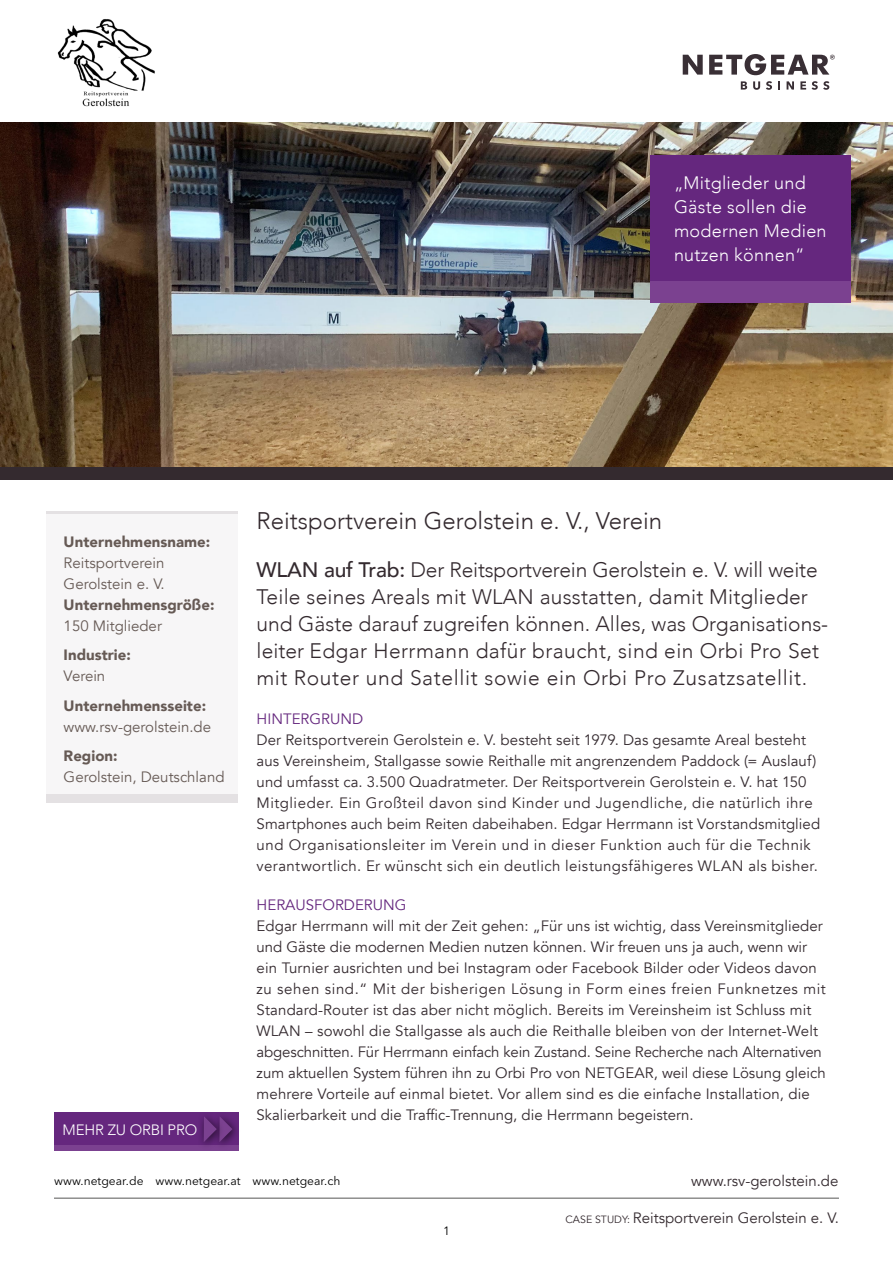
<style>
.page{position:relative;width:893px;height:1263px;background:#fff}
.page>*{position:absolute;margin:0;border:0;box-sizing:border-box;transform-origin:0 0}
.t1{font:300 24px "Avenir";color:#342a2f}
.t2{font:300 21px/27px "Avenir";letter-spacing:.01em;color:#342a2f}
.t3{font:300 18px/24px "Avenir";letter-spacing:.015em;color:#fff}
.t4{font:15px/21px "Avenir";letter-spacing:.01em;color:#342a2f}
.t5{font:15px/21px "Avenir";color:#665a55}
.t6{font:900 15px "Avenir";color:#665a55}
.t7{font:15px "Avenir";color:#65277e}
.t8{font:300 15px "Avenir";letter-spacing:-.01em;color:#fff}
.t9{font:12px "Avenir Next LT Pro";color:#000}
.s1{font-weight:500}
.s2{font-size:10.5px}
</style>
<div class="page">
<hr style="left:54px;top:1198px;width:785px;height:1px;background:#575756">
<div style="left:47px;top:513px;width:191px;height:290px;background:#f7f6f7"></div>
<img style="left:0;top:123px;width:893px;height:344px">
<div style="left:651px;top:156px;width:200px;height:138px;background:#65277e"></div>
<div style="left:651px;top:282px;width:200px;height:21px;background:#7b4190"></div>
<div style="left:0;top:467px;width:893px;height:12px;background:#342a2f"></div>
<hr style="left:47px;top:511px;width:191px;height:3px;background:#e4e1e3">
<div style="left:47px;top:794px;width:191px;height:9px;background:#e4e1e3"></div>
<svg style="left:741px;top:81px;width:6px;height:9px"></svg>
<svg style="left:753px;top:81px;width:7px;height:9px"></svg>
<svg style="left:766px;top:81px;width:6px;height:9px"></svg>
<svg style="left:778px;top:81px;width:2px;height:9px"></svg>
<svg style="left:787px;top:81px;width:7px;height:9px"></svg>
<svg style="left:800px;top:81px;width:6px;height:9px"></svg>
<svg style="left:812px;top:81px;width:17px;height:9px"></svg>
<svg style="left:709px;top:54px;width:126px;height:21px"></svg>
<svg style="left:683px;top:55px;width:20px;height:20px"></svg>
<img style="left:57px;top:19px;width:98px;height:88px">
<div style="left:54px;top:1112px;width:184px;height:38px;background:#65277e"></div>
<div style="left:54px;top:1145px;width:184px;height:5px;background:#7b4190"></div>
<div style="left:213px;top:1111px;width:28px;height:39px;background:#000;opacity:.65"></div>
<div style="left:197px;top:1111px;width:29px;height:39px;background:#000;opacity:.65"></div>
<svg style="left:204px;top:1116px;width:28px;height:26px"></svg>
<p class="t3" style="left:674px;top:170px;width:154px">„Mitglieder und<br>Gäste sollen die modernen Medien nutzen können“</p>
<p class="t6" style="left:64px;top:528px;width:148px">Unternehmensname:</p>
<p class="t5" style="left:64px;top:552px;width:103px">Reitsportverein<br>Gerolstein e. V.</p>
<p class="t6" style="left:64px;top:591px;width:152px">Unternehmensgröße:</p>
<p class="t5" style="left:64px;top:615px;width:100px">150 Mitglieder</p>
<p class="t6" style="left:64px;top:642px;width:69px">Industrie:</p>
<p class="t5" style="left:64px;top:666px;width:43px">Verein</p>
<p class="t6" style="left:64px;top:692px;width:144px">Unternehmensseite:</p>
<p class="t5" style="left:64px;top:716px;width:149px">www.rsv-gerolstein.de</p>
<p class="t6" style="left:64px;top:743px;width:55px">Region:</p>
<p class="t5" style="left:64px;top:767px;width:162px">Gerolstein, Deutschland</p>
<p class="t8" style="left:63px;top:1121px;width:136px">MEHR ZU ORBI PRO</p>
<h1 class="t1" style="left:257px;top:506px;width:407px">Reitsportverein Gerolstein e. V., Verein</h1>
<p class="t2" style="left:257px;top:556px;width:573px"><span class="s1">WLAN auf Trab:</span> Der Reitsportverein Gerolstein e. V. will weite Teile seines Areals mit WLAN ausstatten, damit Mitglieder und Gäste darauf zugreifen können. Alles, was Organisations&shy;leiter Edgar Herrmann dafür braucht, sind ein Orbi Pro Set mit Router und Satellit sowie ein Orbi Pro Zusatzsatellit.</p>
<p class="t7" style="left:257px;top:710px;width:108px">HINTERGRUND</p>
<p class="t4" style="left:257px;top:730px;width:565px">Der Reitsportverein Gerolstein e. V. besteht seit 1979. Das gesamte Areal besteht aus Vereinsheim, Stallgasse sowie Reithalle mit angrenzendem Paddock (= Auslauf) und umfasst ca. 3.500 Quadratmeter. Der Reitsportverein Gerolstein e. V. hat 150<br>Mitglieder. Ein Großteil davon sind Kinder und Jugendliche, die natürlich ihre Smartphones auch beim Reiten dabeihaben. Edgar Herrmann ist Vorstandsmitglied und Organisationsleiter im Verein und in dieser Funktion auch für die Technik verantwortlich. Er wünscht sich ein deutlich leistungsfähigeres WLAN als bisher.</p>
<p class="t7" style="left:257px;top:896px;width:151px">HERAUSFORDERUNG</p>
<p class="t4" style="left:257px;top:916px;width:571px">Edgar Herrmann will mit der Zeit gehen: „Für uns ist wichtig, dass Vereinsmitglieder und Gäste die modernen Medien nutzen können. Wir freuen uns ja auch, wenn wir ein Turnier ausrichten und bei Instagram oder Facebook Bilder oder Videos davon zu sehen sind.“ Mit der bisherigen Lösung in Form eines freien Funknetzes mit Standard-Router ist das aber nicht möglich. Bereits im Vereinsheim ist Schluss mit WLAN – sowohl die Stallgasse als auch die Reithalle bleiben von der Internet-Welt abgeschnitten. Für Herrmann einfach kein Zustand. Seine Recherche nach Alternativen zum aktuellen System führen ihn zu Orbi Pro von NETGEAR, weil diese Lösung gleich mehrere Vorteile auf einmal bietet. Vor allem sind es die einfache Installation, die Skalierbarkeit und die Traffic-Trennung, die Herrmann begeistern.</p>
<p class="t9" style="left:54px;top:1173px;width:288px">www.netgear.de www.netgear.at www.netgear.ch</p>
<p class="t9" style="left:443px;top:1224px;width:8px">1</p>
<p class="t4" style="left:691px;top:1171px;width:149px">www.rsv-gerolstein.de</p>
<p class="t4" style="left:566px;top:1207px;width:275px"><span class="s2">CASE STUDY:</span> Reitsportverein Gerolstein e. V.</p>
</div>
